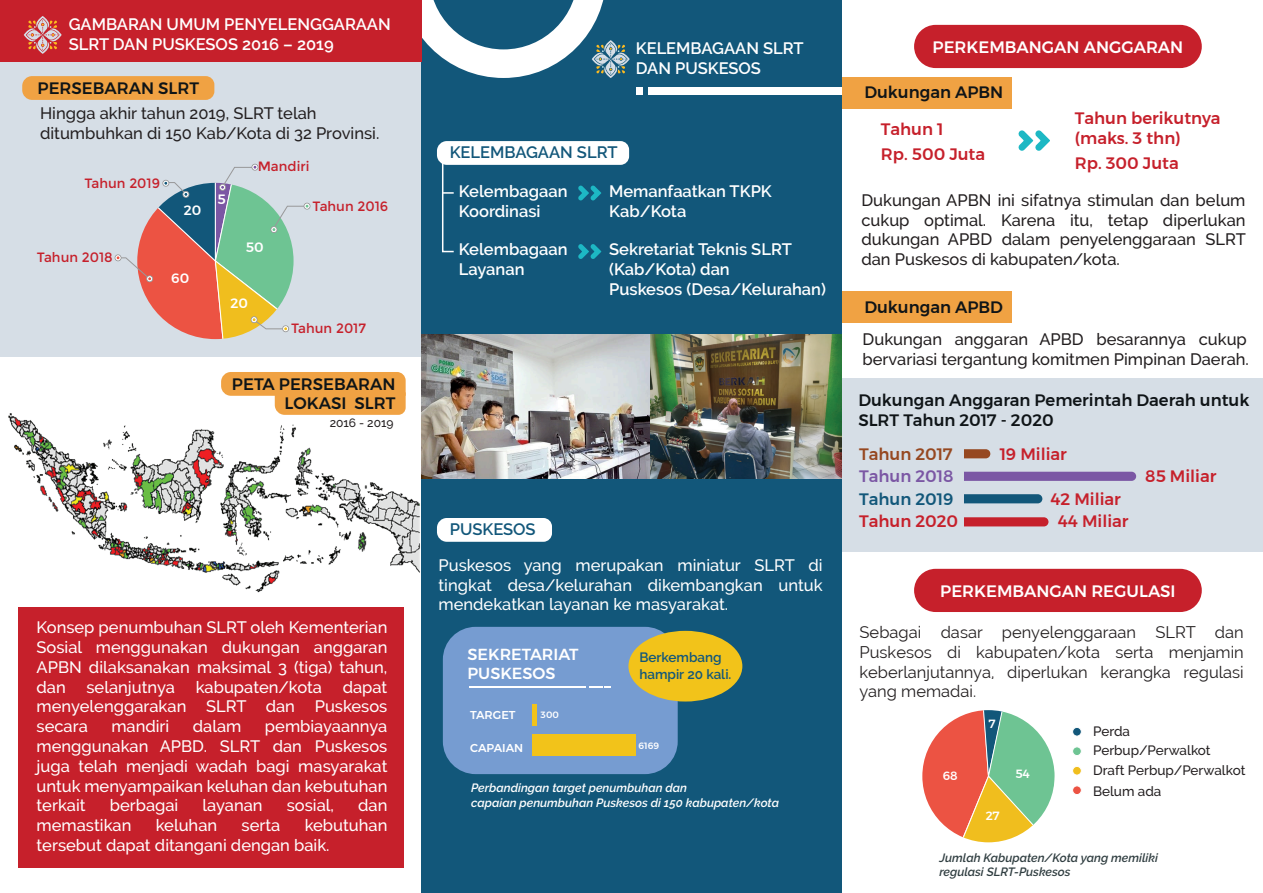
<style>
.page{position:relative;width:1263px;height:893px;background:#fff}
.page>*{position:absolute;margin:0;border:0;box-sizing:border-box;transform-origin:0 0}
.t1{font:500 16.5px/19.8px "Raleway";color:#fff;text-align:justify}
.t2{font:500 16.5px/19.8px "Raleway";color:#211d1e;text-align:justify}
.t3{font:600 16.5px/19.8px "Raleway";color:#fff}
.t4{font:16.5px/19.8px "Raleway";color:#231f20;text-align:justify}
.t5{font:500 16.5px/19.8px "Montserrat";color:#c6202b}
.t6{font:500 16.5px/19.8px "Montserrat";color:#0f1417}
.t7{font:500 16.5px/19.8px "Raleway";color:#231f20}
.t8{font:500 16.5px "Montserrat";color:#fff}
.t9{font:500 16.5px/19.8px "Montserrat";color:#0e1417;text-align:right}
.t10{font:600 16.5px "Raleway";color:#12577a}
.t11{font:500 16.5px "Montserrat";color:#964821}
.t12{font:500 16.5px "Montserrat";color:#7b57a4}
.t13{font:500 16.5px "Montserrat";color:#12577a}
.t14{font:500 15.9px/19.2px "Montserrat";color:#fff}
.t15{font:500 13.5px/19.5px "Raleway";color:#231f20}
.t16{font:13.5px "Montserrat";color:#c6202b}
.t17{font:600 13.5px/16.2px "Raleway";color:#12577a}
.t18{font:500 13.5px "Montserrat";color:#fff}
.t19{font:italic 600 12px/14.4px "Raleway";color:#fff}
.t20{font:italic 600 12px/14.4px "Raleway";color:#303e41}
.t21{font:500 12px "Raleway";color:#231f20}
.t22{font:500 11.85px "Montserrat";color:#fff}
.t23{font:500 11.4px "Montserrat";color:#fff}
.t24{font:500 9.15px "Montserrat";color:#fff}
</style>
<div class="page">
<div style="left:842px;top:77px;width:170px;height:31px;background:#f0a243"></div>
<div style="left:842px;top:291px;width:170px;height:31px;background:#f0a243"></div>
<div style="left:0;top:62px;width:422px;height:295px;background:#d6dee6"></div>
<div style="left:840px;top:378px;width:422px;height:173px;background:#d6dee6"></div>
<svg style="left:22px;top:76px;width:192px;height:24px;background:#efa347"></svg>
<div style="left:18px;top:607px;width:385px;height:260px;background:#c6202b"></div>
<img style="left:8px;top:408px;width:414px;height:184px">
<div style="left:422px;top:0;width:420px;height:893px;background:#12577a"></div>
<svg style="left:221px;top:372px;width:185px;height:43px;background:#f2af5e"></svg>
<svg style="left:115px;top:164px;width:195px;height:175px"></svg>
<div style="left:0;top:0;width:422px;height:62px;background:#c6202b"></div>
<svg style="left:24px;top:16px;width:38px;height:38px"></svg>
<svg style="left:437px;top:518px;width:115px;height:24px;background:#f6f8fa"></svg>
<svg style="left:422px;top:0;width:208px;height:78px"></svg>
<div style="left:443px;top:627px;width:235px;height:147px;background:#769cd1;border-radius:33px"></div>
<div style="left:532px;top:734px;width:103px;height:22px;background:#f2c31a"></div>
<div style="left:532px;top:705px;width:5px;height:21px;background:#f2c31a"></div>
<hr style="left:469px;top:686px;width:117px;height:2px;background:#fff">
<svg style="left:589px;top:686px;width:22px;height:2px"></svg>
<div style="left:648px;top:87px;width:194px;height:8px;background:#fff"></div>
<div style="left:636px;top:87px;width:7px;height:8px;background:#fff"></div>
<div style="left:914px;top:25px;width:288px;height:43px;background:#c6202b;border-radius:22px"></div>
<div style="left:914px;top:569px;width:288px;height:43px;background:#c6202b;border-radius:22px"></div>
<svg style="left:1018px;top:130px;width:32px;height:21px"></svg>
<svg style="left:437px;top:141px;width:192px;height:118px"></svg>
<div style="left:628px;top:631px;width:114px;height:70px;background:#f2c31a;border-radius:50%"></div>
<svg style="left:964px;top:449px;width:26px;height:9px"></svg>
<svg style="left:964px;top:472px;width:172px;height:9px;background:#7c59a5"></svg>
<svg style="left:964px;top:494px;width:78px;height:9px"></svg>
<svg style="left:964px;top:517px;width:84px;height:9px"></svg>
<svg style="left:922px;top:710px;width:132px;height:132px"></svg>
<div style="left:1072px;top:727px;width:9px;height:9px;background:#12577a;border-radius:50%"></div>
<div style="left:1072px;top:727px;width:10px;height:9px;border:1px solid #fff;border-radius:50%"></div>
<div style="left:1072px;top:747px;width:9px;height:9px;background:#6ec493;border-radius:50%"></div>
<div style="left:1072px;top:746px;width:10px;height:10px;border:1px solid #fff;border-radius:50%"></div>
<div style="left:1072px;top:766px;width:9px;height:9px;background:#f0be1e;border-radius:50%"></div>
<div style="left:1072px;top:766px;width:10px;height:9px;border:1px solid #fff;border-radius:50%"></div>
<div style="left:1072px;top:786px;width:9px;height:9px;background:#ec5343;border-radius:50%"></div>
<div style="left:1072px;top:785px;width:10px;height:10px;border:1px solid #fff;border-radius:50%"></div>
<img style="left:422px;top:334px;width:420px;height:145px">
<p class="t3" style="left:69px;top:15px;width:324px">GAMBARAN UMUM PENYELENGGARAAN<br>SLRT DAN PUSKESOS 2016 – 2019</p>
<p class="t9" style="left:38px;top:78px;width:163px">PERSEBARAN SLRT</p>
<p class="t7" style="left:40px;top:104px;width:341px">Hingga akhir tahun 2019, SLRT telah ditumbuhkan di 150 Kab/Kota di 32 Provinsi.</p>
<p class="t16" style="left:84px;top:175px;width:77px">Tahun 2019</p>
<p class="t18" style="left:184px;top:200px;width:19px">20</p>
<p class="t16" style="left:37px;top:249px;width:77px">Tahun 2018</p>
<p class="t18" style="left:171px;top:268px;width:20px">60</p>
<p class="t18" style="left:218px;top:188px;width:10px">5</p>
<p class="t16" style="left:258px;top:158px;width:53px">Mandiri</p>
<p class="t18" style="left:246px;top:237px;width:19px">50</p>
<p class="t16" style="left:312px;top:198px;width:77px">Tahun 2016</p>
<p class="t18" style="left:231px;top:293px;width:19px">20</p>
<p class="t16" style="left:291px;top:321px;width:76px">Tahun 2017</p>
<p class="t9" style="left:232px;top:374px;width:165px">PETA PERSEBARAN<br>LOKASI SLRT</p>
<p class="t21" style="left:330px;top:416px;width:65px">2016 - 2019</p>
<p class="t1" style="left:37px;top:617px;width:352px">Konsep penumbuhan SLRT oleh Kementerian Sosial menggunakan dukungan anggaran APBN dilaksanakan maksimal 3 (tiga) tahun, dan</p>
<p class="t1" style="left:37px;top:677px;width:352px;text-indent:306px">dapat menyelenggarakan SLRT dan Puskesos secara</p>
<p class="t1" style="left:86px;top:677px;width:90px">selanjutnya</p>
<p class="t1" style="left:196px;top:677px;width:128px">kabupaten/kota</p>
<p class="t1" style="left:37px;top:716px;width:352px;text-indent:228px">pembiayaannya menggunakan APBD. SLRT dan Puskesos juga telah menjadi wadah bagi masyarakat untuk menyampaikan keluhan dan kebutuhan terkait</p>
<p class="t1" style="left:111px;top:716px;width:60px">mandiri</p>
<p class="t1" style="left:193px;top:716px;width:50px">dalam</p>
<p class="t1" style="left:110px;top:796px;width:70px">berbagai</p>
<p class="t1" style="left:203px;top:796px;width:62px">layanan</p>
<p class="t1" style="left:287px;top:796px;width:49px">sosial,</p>
<p class="t1" style="left:358px;top:796px;width:31px">dan</p>
<p class="t1" style="left:37px;top:815px;width:96px">memastikan</p>
<p class="t1" style="left:156px;top:815px;width:63px">keluhan</p>
<p class="t1" style="left:242px;top:815px;width:40px">serta</p>
<p class="t1" style="left:37px;top:815px;width:352px;text-indent:268px">kebutuhan tersebut dapat ditangani dengan baik.</p>
<p class="t3" style="left:636px;top:38px;width:169px">KELEMBAGAAN SLRT<br>DAN PUSKESOS</p>
<p class="t10" style="left:450px;top:143px;width:169px">KELEMBAGAAN SLRT</p>
<p class="t3" style="left:459px;top:181px;width:110px">Kelembagaan<br>Koordinasi</p>
<p class="t3" style="left:459px;top:239px;width:110px">Kelembagaan<br>Layanan</p>
<p class="t3" style="left:609px;top:181px;width:164px">Memanfaatkan TKPK<br>Kab/Kota</p>
<p class="t3" style="left:609px;top:239px;width:218px">Sekretariat Teknis SLRT (Kab/Kota) dan<br>Puskesos (Desa/Kelurahan)</p>
<p class="t10" style="left:450px;top:520px;width:87px">PUSKESOS</p>
<p class="t1" style="left:438px;top:555px;width:386px">Puskesos yang merupakan miniatur SLRT di tingkat desa/kelurahan dikembangkan untuk mendekatkan layanan ke masyarakat.</p>
<p class="t14" style="left:467px;top:645px;width:113px">SEKRETARIAT<br>PUSKESOS</p>
<p class="t23" style="left:470px;top:706px;width:47px">TARGET</p>
<p class="t23" style="left:470px;top:739px;width:55px">CAPAIAN</p>
<p class="t24" style="left:638px;top:738px;width:22px">6169</p>
<p class="t19" style="left:471px;top:781px;width:309px">Perbandingan target penumbuhan dan<br>capaian penumbuhan Puskesos di 150 kabupaten/kota</p>
<p class="t17" style="left:639px;top:649px;width:94px">Berkembang hampir 20 kali.</p>
<p class="t24" style="left:541px;top:708px;width:20px">300</p>
<p class="t8" style="left:932px;top:34px;width:252px">PERKEMBANGAN ANGGARAN</p>
<p class="t6" style="left:864px;top:82px;width:140px">Dukungan APBN</p>
<p class="t5" style="left:881px;top:119px;width:64px">Tahun 1</p>
<p class="t5" style="left:881px;top:144px;width:106px">Rp. 500 Juta</p>
<p class="t5" style="left:1075px;top:109px;width:147px">Tahun berikutnya (maks. 3 thn)</p>
<p class="t5" style="left:1075px;top:153px;width:105px">Rp. 300 Juta</p>
<p class="t2" style="left:861px;top:190px;width:386px">Dukungan APBN ini sifatnya stimulan dan belum cukup optimal. Karena itu, tetap diperlukan dukungan APBD dalam penyelenggaraan SLRT dan Puskesos di kabupaten/kota.</p>
<p class="t6" style="left:864px;top:297px;width:140px">Dukungan APBD</p>
<p class="t2" style="left:863px;top:330px;width:388px">Dukungan anggaran APBD besarannya cukup bervariasi tergantung komitmen Pimpinan Daerah.</p>
<p class="t6" style="left:858px;top:390px;width:393px">Dukungan Anggaran Pemerintah Daerah untuk<br>SLRT Tahun 2017 - 2020</p>
<p class="t11" style="left:859px;top:441px;width:95px">Tahun 2017</p>
<p class="t5" style="left:1000px;top:444px;width:69px">19 Miliar</p>
<p class="t12" style="left:859px;top:463px;width:96px">Tahun 2018</p>
<p class="t5" style="left:1145px;top:466px;width:73px">85 Miliar</p>
<p class="t13" style="left:859px;top:486px;width:96px">Tahun 2019</p>
<p class="t5" style="left:1051px;top:489px;width:72px">42 Miliar</p>
<p class="t5" style="left:859px;top:511px;width:100px">Tahun 2020</p>
<p class="t5" style="left:1058px;top:511px;width:72px">44 Miliar</p>
<p class="t8" style="left:940px;top:578px;width:237px">PERKEMBANGAN REGULASI</p>
<p class="t4" style="left:859px;top:622px;width:386px">Sebagai dasar penyelenggaraan SLRT dan Puskesos di kabupaten/kota serta menjamin keberlanjutannya, diperlukan kerangka regulasi yang memadai.</p>
<p class="t22" style="left:943px;top:766px;width:17px">68</p>
<p class="t22" style="left:989px;top:714px;width:8px">7</p>
<p class="t22" style="left:986px;top:806px;width:15px">27</p>
<p class="t22" style="left:1015px;top:765px;width:16px">54</p>
<p class="t15" style="left:1093px;top:721px;width:154px">Perda<br>Perbup/Perwalkot<br>Draft Perbup/Perwalkot</p>
<p class="t15" style="left:1093px;top:782px;width:70px">Belum ada</p>
<p class="t20" style="left:939px;top:850px;width:220px">Jumlah Kabupaten/Kota yang memiliki regulasi SLRT-Puskesos</p>
</div>
